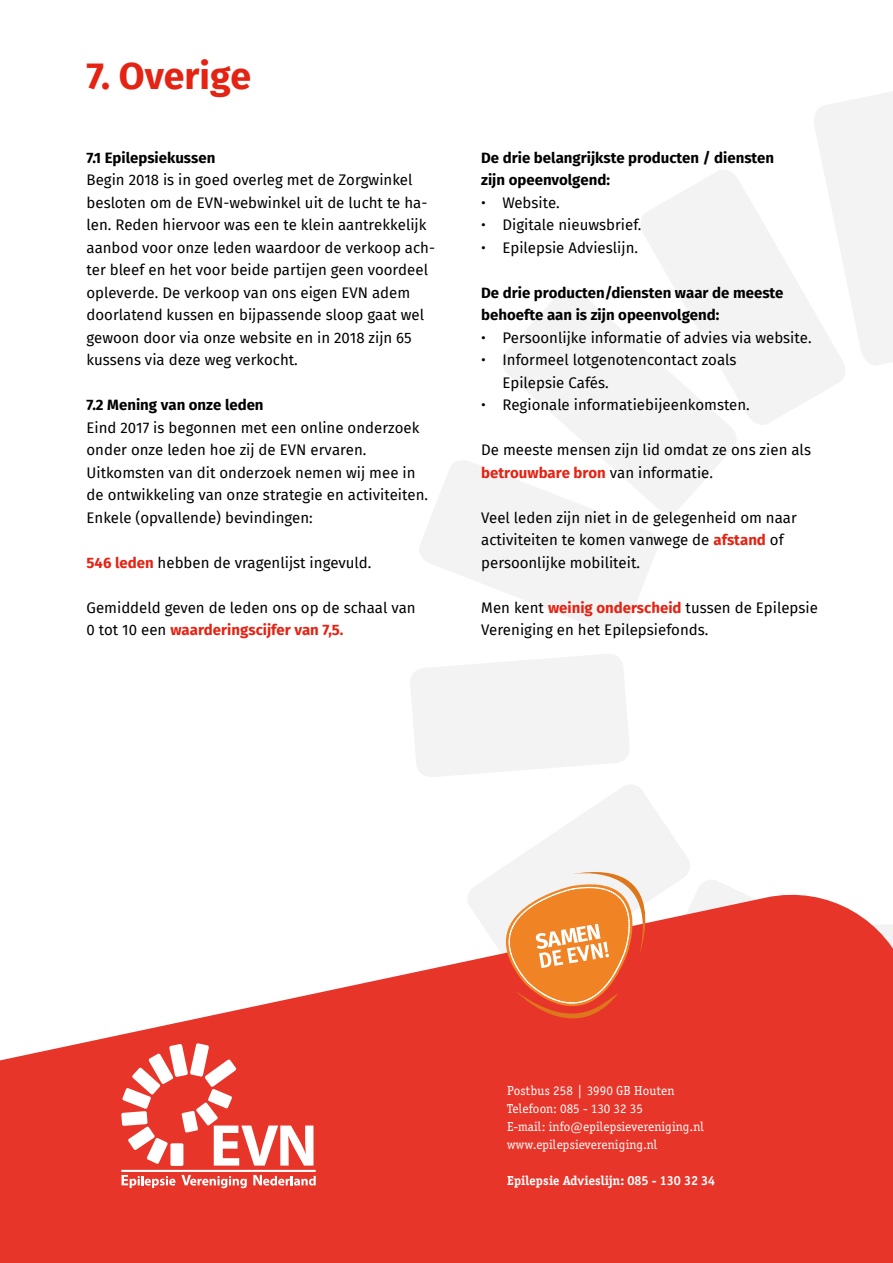
<style>
.page{position:relative;width:893px;height:1263px;background:#fff}
.page>*{position:absolute;margin:0;border:0;box-sizing:border-box;transform-origin:0 0}
.t1{font:700 37.5px "Fira Sans";color:#e42313}
.t2{font:15px/22.5px "Fira Sans";color:#000}
.t3{font:700 15px/22.5px "Fira Sans";color:#000}
.t4{font:13.5px/18px "Officina Serif";letter-spacing:.01em;color:#fff}
.t5{font:700 13.5px "Officina Serif";letter-spacing:.005em;color:#fff}
.s1{font-weight:700;color:#e42313}
.s2{font-style:inherit}
</style>
<div class="page">
<svg style="left:478px;top:785px;width:212px;height:100px;fill:#f4f4f4"></svg>
<svg style="left:410px;top:654px;width:219px;height:123px"></svg>
<svg style="left:419px;top:460px;width:239px;height:173px"></svg>
<svg style="left:500px;top:289px;width:236px;height:226px;fill:#f3f3f3"></svg>
<svg style="left:638px;top:170px;width:207px;height:257px;fill:#f3f3f3"></svg>
<svg style="left:812px;top:91px;width:81px;height:276px"></svg>
<svg style="left:0;top:885px;width:893px;height:378px;fill:#e73529"></svg>
<svg style="left:122px;top:1175px;width:53px;height:13px"></svg>
<svg style="left:181px;top:1175px;width:66px;height:13px"></svg>
<svg style="left:253px;top:1175px;width:63px;height:10px"></svg>
<svg style="left:170px;top:1143px;width:13px;height:23px"></svg>
<svg style="left:121px;top:1043px;width:192px;height:122px"></svg>
<hr style="left:121px;top:1170px;width:195px;height:2px;background:#fff">
<svg style="left:506px;top:872px;width:295px;height:226px;background:#eb6048"></svg>
<h1 class="t1" style="left:87px;top:44px;width:166px">7. Overige</h1>
<p class="t3" style="left:87px;top:145px;width:130px">7.1 Epilepsiekussen</p>
<p class="t2" style="left:87px;top:168px;width:350px">Begin 2018 is in goed overleg met de Zorgwinkel besloten om de EVN-webwinkel uit de lucht te ha&shy;len. Reden hiervoor was een te klein aantrekkelijk aanbod voor onze leden waardoor de verkoop ach&shy;ter bleef en het voor beide partijen geen voordeel opleverde. De verkoop van ons eigen EVN adem doorlatend kussen en bijpassende sloop gaat wel gewoon door via onze website en in 2018 zijn 65 kussens via deze weg verkocht.</p>
<p class="t3" style="left:87px;top:393px;width:179px">7.2 Mening van onze leden</p>
<p class="t2" style="left:87px;top:416px;width:343px">Eind 2017 is begonnen met een online onderzoek onder onze leden hoe zij de EVN ervaren.<br>Uitkomsten van dit onderzoek nemen wij mee in de ontwikkeling van onze strategie en activiteiten.<br>Enkele (opvallende) bevindingen:</p>
<p class="t2" style="left:87px;top:551px;width:286px"><span class="s1">546 leden</span> hebben de vragenlijst ingevuld.</p>
<p class="t2" style="left:87px;top:596px;width:331px">Gemiddeld geven de leden ons op de schaal van<br>0 tot 10 een <span class="s1">waarderingscijfer van 7,5.</span></p>
<p class="t3" style="left:481px;top:145px;width:294px">De drie belangrijkste producten / diensten zijn opeenvolgend:</p>
<p class="t2" style="left:481px;top:191px;width:80px"><span class="s2">•</span> Website.</p>
<p class="t2" style="left:481px;top:213px;width:162px"><span class="s2">•</span> Digitale nieuwsbrief.</p>
<p class="t2" style="left:481px;top:236px;width:158px"><span class="s2">•</span> Epilepsie Advieslijn.</p>
<p class="t3" style="left:481px;top:280px;width:304px">De drie producten/diensten waar de meeste behoefte aan is zijn opeenvolgend:</p>
<p class="t2" style="left:481px;top:326px;width:332px"><span class="s2">•</span> Persoonlijke informatie of advies via website.</p>
<p class="t2" style="left:502px;top:348px;width:236px;text-indent:-21px"><span class="s2">•</span> Informeel lotgenotencontact zoals<br>Epilepsie Cafés.</p>
<p class="t2" style="left:481px;top:393px;width:270px"><span class="s2">•</span> Regionale informatiebijeenkomsten.</p>
<p class="t2" style="left:481px;top:438px;width:331px">De meeste mensen zijn lid omdat ze ons zien als <span class="s1">betrouwbare bron</span> van informatie.</p>
<p class="t2" style="left:481px;top:506px;width:317px">Veel leden zijn niet in de gelegenheid om naar activiteiten te komen vanwege de <span class="s1">afstand</span> of persoonlijke mobiliteit.</p>
<p class="t2" style="left:481px;top:596px;width:338px">Men kent <span class="s1">weinig onderscheid</span> tussen de Epilepsie<br>Vereniging en het Epilepsiefonds.</p>
<p class="t4" style="left:507px;top:1082px;width:198px">Postbus 258 | 3990 GB Houten<br>Telefoon: 085 - 130 32 35<br>E-mail: info@epilepsievereniging.nl www.epilepsievereniging.nl</p>
<p class="t5" style="left:507px;top:1173px;width:210px">Epilepsie Advieslijn: 085 - 130 32 34</p>
</div>
